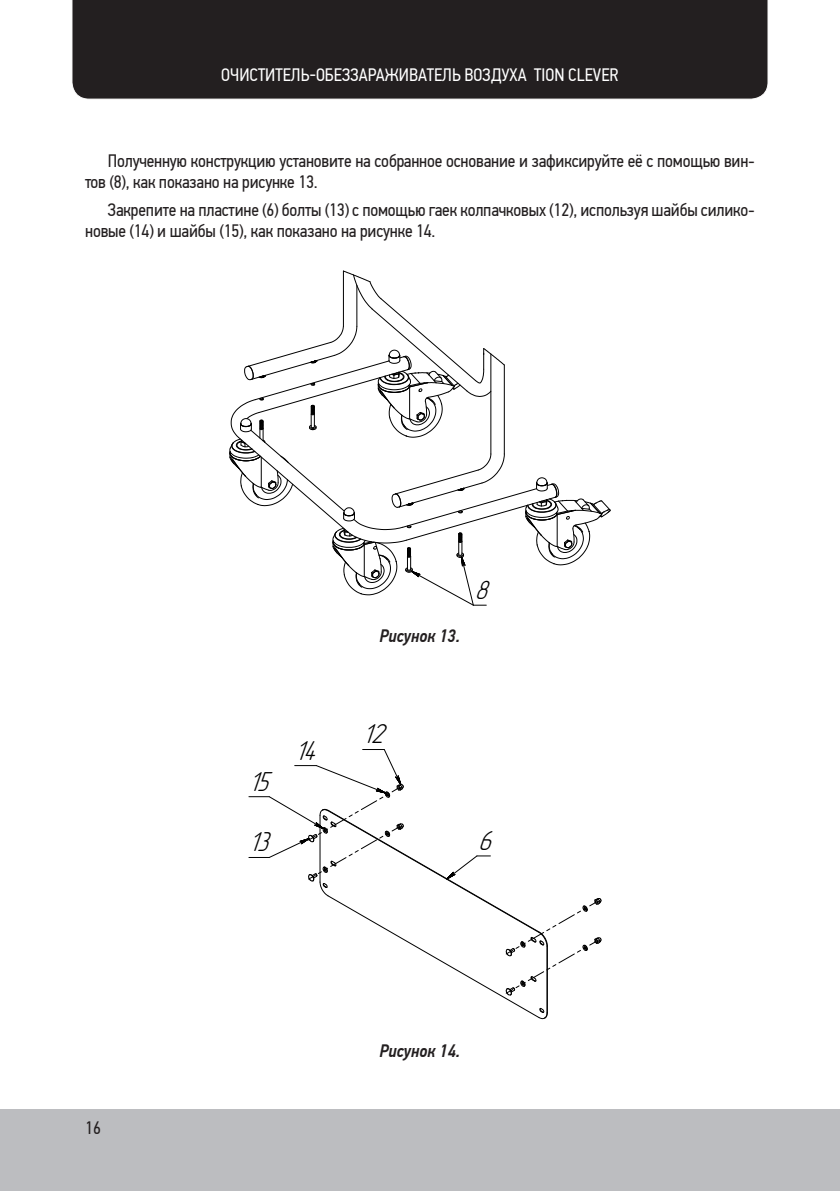
<style>
.page{position:relative;width:840px;height:1191px;background:#fff}
.page>*{position:absolute;margin:0;border:0;box-sizing:border-box;transform-origin:0 0}
.t1{font:italic 27.6px "GOS Ttype A";color:#000}
.t2{font:italic 26.6px "GOS Ttype A";color:#000}
.Основной_текст{font:18px/21.6px "PF Din Text Cond Pro";letter-spacing:-.01em;color:#231f20}
.t3{font:18px "PF Din Text Cond Pro";color:#fff}
.Подпись_Основной_тек{font:italic 500 18px "PF Din Text Cond Pro";color:#231f20}
</style>
<div class="page">
<div style="left:0;top:1109px;width:839px;height:82px;background:#bcbdc0"></div>
<div style="left:72px;top:0;width:696px;height:100px;background:#231f20"></div>
<svg style="left:229px;top:270px;width:382px;height:336px"></svg>
<svg style="left:249px;top:749px;width:352px;height:270px"></svg>
<p class="t3" style="left:221px;top:64px;width:398px">ОЧИСТИТЕЛЬ-ОБЕЗЗАРАЖИВАТЕЛЬ ВОЗДУХА TION CLEVER</p>
<p class="Основной_текст" style="left:85px;top:150px;width:670px;text-indent:23px">Полученную конструкцию установите на собранное основание и зафиксируйте её с помощью вин&shy;тов (8), как показано на рисунке 13.</p>
<p class="Основной_текст" style="left:85px;top:199px;width:670px;text-indent:23px">Закрепите на пластине (6) болты (13) с помощью гаек колпачковых (12), используя шайбы силико&shy;новые (14) и шайбы (15), как показано на рисунке 14.</p>
<p class="t1" style="left:249px;top:764px;width:32px">15</p>
<p class="t1" style="left:294px;top:733px;width:33px">14</p>
<p class="Подпись_Основной_тек" style="left:379px;top:625px;width:82px">Рисунок 13.</p>
<p class="t2" style="left:474px;top:573px;width:24px">8</p>
<p class="t1" style="left:362px;top:717px;width:33px">12</p>
<p class="t1" style="left:249px;top:824px;width:32px">13</p>
<p class="t1" style="left:478px;top:823px;width:25px">6</p>
<p class="Основной_текст" style="left:85px;top:1117px;width:17px">16</p>
<p class="Подпись_Основной_тек" style="left:379px;top:1040px;width:82px">Рисунок 14.</p>
</div>
